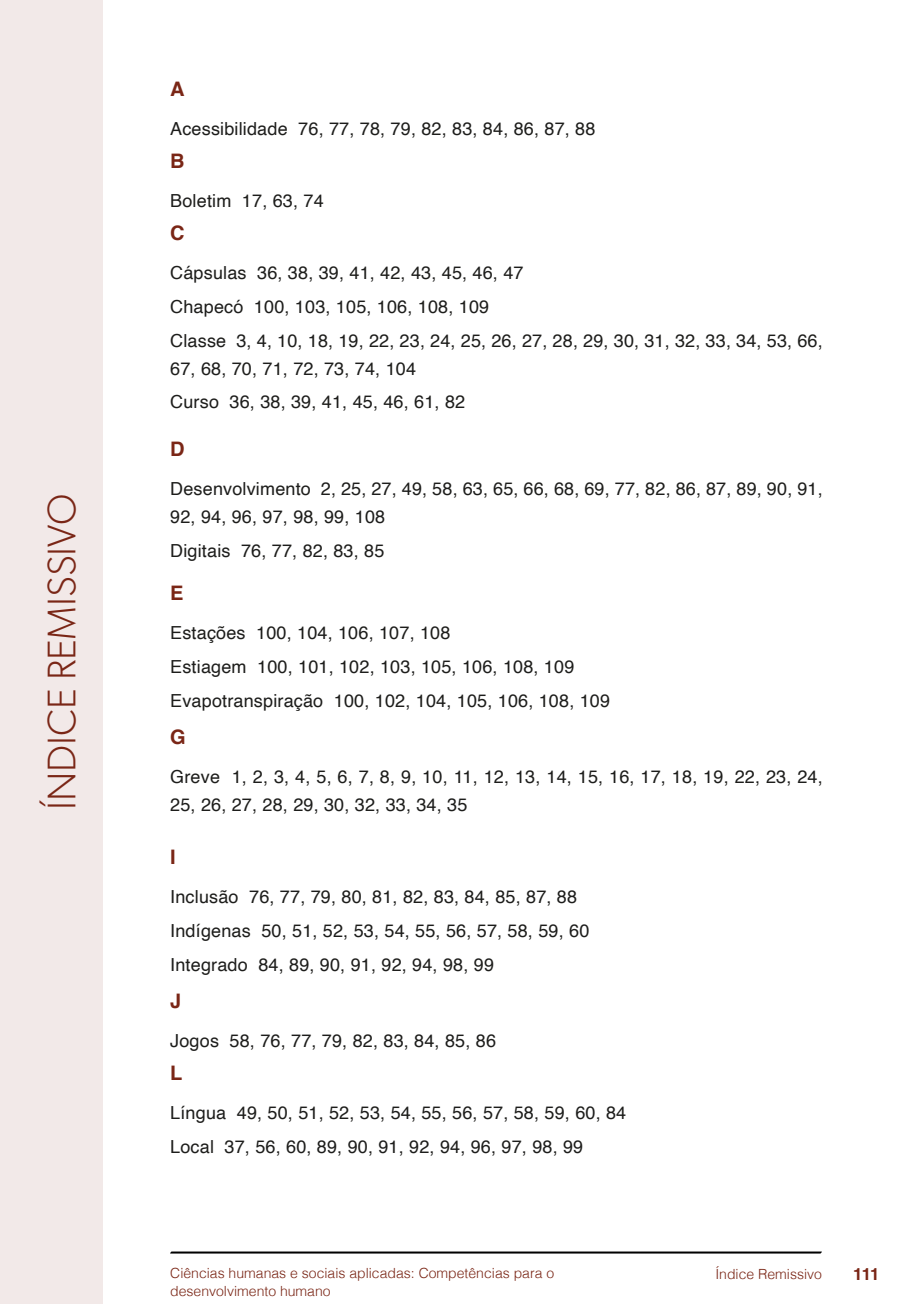
<style>
.page{position:relative;width:908px;height:1304px;background:#fff}
.page>*{position:absolute;margin:0;border:0;box-sizing:border-box;transform-origin:0 0}
.t1{font:300 40px "Gibson";color:#7a2616}
.t2{font:700 20px "Helvetica";color:#7a2616}
.t3{font:18px/33.6px "Helvetica";letter-spacing:.01em;color:#1d1d1b}
.t4{font:700 16.8px "Helvetica";color:#7a2616}
.t5{font:300 14px "Helvetica";color:#7a2616}
</style>
<div class="page">
<svg style="left:170px;top:1251px;width:651px;height:3px;background:#515151"></svg>
<div style="left:0;top:0;width:103px;height:1304px;background:#f2e9e8"></div>
<h1 class="t1" style="left:37px;top:810px;width:317px;rotate:-90deg">ÍNDICE REMISSIVO</h1>
<p class="t2" style="left:170px;top:77px;width:16px">A</p>
<p class="t3" style="left:170px;top:113px;width:426px">Acessibilidade 76, 77, 78, 79, 82, 83, 84, 86, 87, 88</p>
<p class="t2" style="left:170px;top:149px;width:16px">B</p>
<p class="t3" style="left:170px;top:185px;width:155px">Boletim 17, 63, 74</p>
<p class="t2" style="left:170px;top:221px;width:16px">C</p>
<p class="t3" style="left:170px;top:257px;width:653px">Cápsulas 36, 38, 39, 41, 42, 43, 45, 46, 47<br>Chapecó 100, 103, 105, 106, 108, 109<br>Classe 3, 4, 10, 18, 19, 22, 23, 24, 25, 26, 27, 28, 29, 30, 31, 32, 33, 34, 53, 66,</p>
<p class="t3" style="left:170px;top:352px;width:296px">67, 68, 70, 71, 72, 73, 74, 104<br>Curso 36, 38, 39, 41, 45, 46, 61, 82</p>
<p class="t2" style="left:170px;top:437px;width:16px">D</p>
<p class="t3" style="left:170px;top:476px;width:653px;line-height:28px">Desenvolvimento 2, 25, 27, 49, 58, 63, 65, 66, 68, 69, 77, 82, 86, 87, 89, 90, 91,<br>92, 94, 96, 97, 98, 99, 108</p>
<p class="t3" style="left:170px;top:534px;width:215px">Digitais 76, 77, 82, 83, 85</p>
<p class="t2" style="left:170px;top:581px;width:15px">E</p>
<p class="t3" style="left:170px;top:617px;width:441px">Estações 100, 104, 106, 107, 108<br>Estiagem 100, 101, 102, 103, 105, 106, 108, 109<br>Evapotranspiração 100, 102, 104, 105, 106, 108, 109</p>
<p class="t2" style="left:170px;top:725px;width:17px">G</p>
<p class="t3" style="left:170px;top:764px;width:653px;line-height:28px">Greve 1, 2, 3, 4, 5, 6, 7, 8, 9, 10, 11, 12, 13, 14, 15, 16, 17, 18, 19, 22, 23, 24,<br>25, 26, 27, 28, 29, 30, 32, 33, 34, 35</p>
<p class="t2" style="left:170px;top:845px;width:7px">I</p>
<p class="t3" style="left:170px;top:881px;width:420px">Inclusão 76, 77, 79, 80, 81, 82, 83, 84, 85, 87, 88<br>Indígenas 50, 51, 52, 53, 54, 55, 56, 57, 58, 59, 60<br>Integrado 84, 89, 90, 91, 92, 94, 98, 99</p>
<p class="t2" style="left:170px;top:989px;width:13px">J</p>
<p class="t3" style="left:170px;top:1025px;width:327px">Jogos 58, 76, 77, 79, 82, 83, 84, 85, 86</p>
<p class="t2" style="left:170px;top:1061px;width:14px">L</p>
<p class="t3" style="left:170px;top:1097px;width:457px">Língua 49, 50, 51, 52, 53, 54, 55, 56, 57, 58, 59, 60, 84<br>Local 37, 56, 60, 89, 90, 91, 92, 94, 96, 97, 98, 99</p>
<p class="t5" style="left:715px;top:1262px;width:108px">Índice Remissivo</p>
<p class="t5" style="left:170px;top:1261px;width:385px">Ciências humanas e sociais aplicadas: Competências para o</p>
<p class="t4" style="left:852px;top:1264px;width:28px">111</p>
<p class="t5" style="left:170px;top:1279px;width:162px">desenvolvimento humano</p>
</div>
